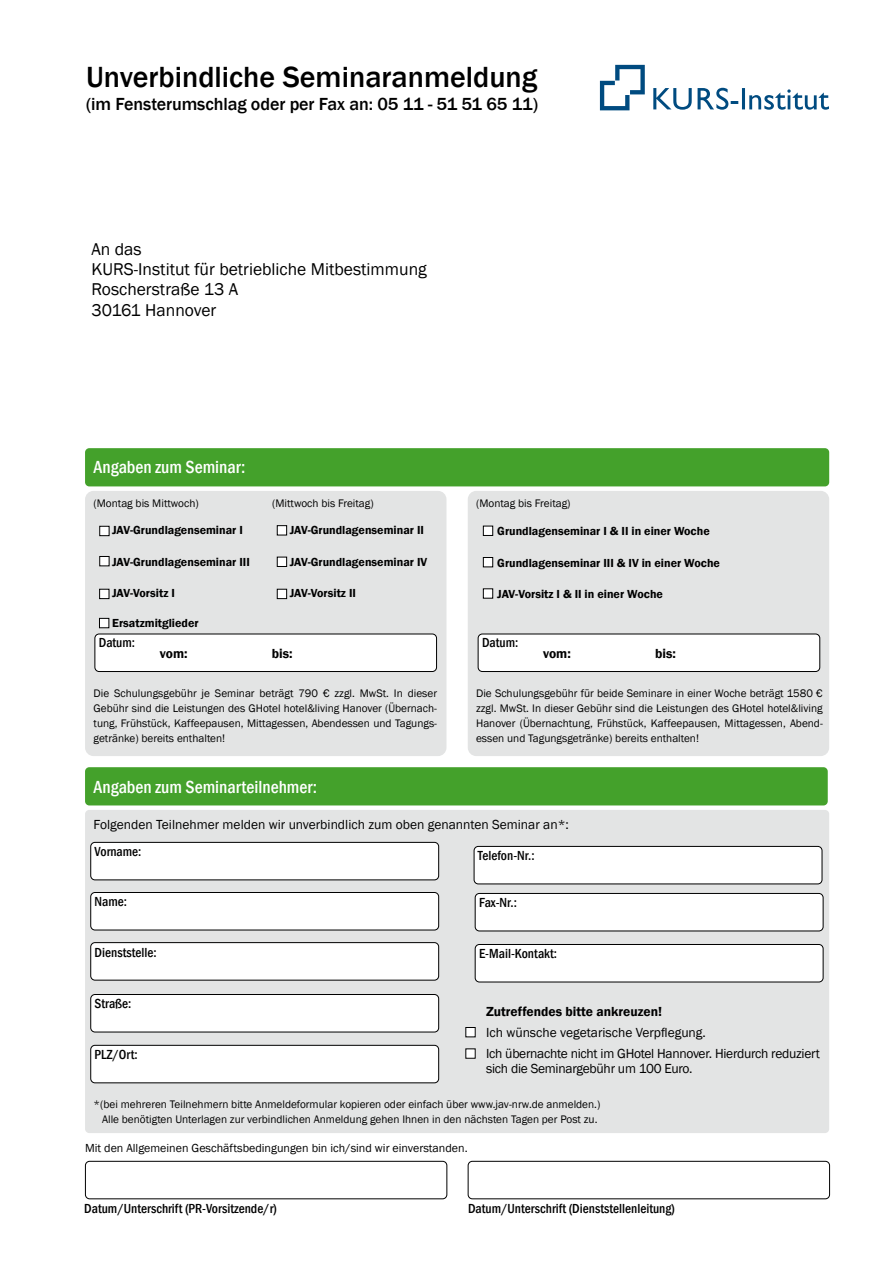
<style>
.page{position:relative;width:893px;height:1263px;background:#fff}
.page>*{position:absolute;margin:0;border:0;box-sizing:border-box;transform-origin:0 0}
.t1{font:500 30px "Franklin Gothic";color:#000}
.t2{font:500 condensed 18px "Franklin Gothic";color:#fff}
.t3{font:500 18px "Franklin Gothic";letter-spacing:-.005em;color:#000}
.t4{font:17.55px/20.2px "Franklin Gothic";color:#000}
.t5{font:13.5px/21.5px "Franklin Gothic";letter-spacing:-.005em;color:#000}
.t6{font:500 condensed 13.5px "Franklin Gothic";color:#000}
.t7{font:600 13.5px "Franklin Gothic";color:#000}
.t8{font:600 12px "Franklin Gothic";color:#000}
.t9{font:12px "Franklin Gothic";color:#000}
.t10{font:11.25px/15px "Franklin Gothic";color:#000;text-align:justify}
</style>
<div class="page">
<div style="left:468px;top:491px;width:361px;height:265px;background:#e3e4e4;border-radius:9px"></div>
<div style="left:85px;top:810px;width:744px;height:323px;background:#e3e4e4;border-radius:4px"></div>
<div style="left:85px;top:1161px;width:362px;height:38px;border:1px solid #000;border-radius:4px"></div>
<div style="left:85px;top:448px;width:744px;height:38px;background:#44a12b;border-radius:4px"></div>
<div style="left:85px;top:491px;width:361px;height:265px;background:#e3e4e4;border-radius:9px"></div>
<div style="left:85px;top:767px;width:743px;height:38px;background:#44a12b;border-radius:4px"></div>
<svg style="left:600px;top:65px;width:45px;height:45px"></svg>
<svg style="left:653px;top:88px;width:176px;height:22px"></svg>
<div style="left:91px;top:842px;width:348px;height:38px;background:#fff;border-radius:4px"></div>
<div style="left:90px;top:842px;width:349px;height:38px;border:1px solid #000;border-radius:4px"></div>
<div style="left:91px;top:892px;width:348px;height:38px;background:#fff;border-radius:4px"></div>
<div style="left:90px;top:892px;width:349px;height:38px;border:1px solid #000;border-radius:4px"></div>
<div style="left:91px;top:943px;width:348px;height:37px;background:#fff;border-radius:4px"></div>
<div style="left:90px;top:942px;width:349px;height:38px;border:1px solid #000;border-radius:4px"></div>
<div style="left:91px;top:994px;width:348px;height:38px;background:#fff;border-radius:4px"></div>
<div style="left:90px;top:994px;width:349px;height:38px;border:1px solid #000;border-radius:4px"></div>
<div style="left:91px;top:1045px;width:348px;height:38px;background:#fff;border-radius:4px"></div>
<div style="left:90px;top:1045px;width:349px;height:38px;border:1px solid #000;border-radius:4px"></div>
<div style="left:475px;top:893px;width:348px;height:38px;background:#fff;border-radius:4px"></div>
<div style="left:475px;top:893px;width:348px;height:38px;border:1px solid #000;border-radius:4px"></div>
<div style="left:475px;top:944px;width:348px;height:38px;background:#fff;border-radius:4px"></div>
<div style="left:475px;top:944px;width:348px;height:38px;border:1px solid #000;border-radius:4px"></div>
<div style="left:474px;top:846px;width:348px;height:38px;background:#fff;border-radius:4px"></div>
<div style="left:474px;top:846px;width:348px;height:38px;border:1px solid #000;border-radius:4px"></div>
<div style="left:466px;top:1027px;width:9px;height:10px;background:#fff"></div>
<div style="left:466px;top:1027px;width:9px;height:10px;border:1px solid #000"></div>
<div style="left:466px;top:1049px;width:9px;height:9px;background:#fff"></div>
<div style="left:468px;top:1161px;width:362px;height:38px;border:1px solid #000;border-radius:4px"></div>
<div style="left:95px;top:634px;width:342px;height:37px;background:#fff;border-radius:4px"></div>
<div style="left:94px;top:634px;width:343px;height:38px;border:1px solid #000;border-radius:4px"></div>
<div style="left:478px;top:634px;width:342px;height:37px;background:#fff;border-radius:4px"></div>
<div style="left:478px;top:634px;width:342px;height:38px;border:1px solid #000;border-radius:4px"></div>
<div style="left:100px;top:526px;width:9px;height:10px;background:#fff"></div>
<div style="left:100px;top:526px;width:9px;height:10px;border:1px solid #000"></div>
<div style="left:100px;top:556px;width:9px;height:10px;background:#fff"></div>
<div style="left:100px;top:556px;width:9px;height:10px;border:1px solid #000"></div>
<div style="left:277px;top:526px;width:10px;height:9px;background:#fff"></div>
<div style="left:277px;top:525px;width:10px;height:10px;border:1px solid #000"></div>
<div style="left:277px;top:557px;width:10px;height:9px;background:#fff"></div>
<div style="left:277px;top:557px;width:10px;height:10px;border:1px solid #000"></div>
<div style="left:483px;top:526px;width:10px;height:9px;background:#fff"></div>
<div style="left:483px;top:526px;width:10px;height:10px;border:1px solid #000"></div>
<div style="left:483px;top:557px;width:10px;height:10px;background:#fff"></div>
<div style="left:483px;top:557px;width:10px;height:10px;border:1px solid #000"></div>
<div style="left:100px;top:589px;width:9px;height:10px;background:#fff"></div>
<div style="left:99px;top:589px;width:10px;height:10px;border:1px solid #000"></div>
<div style="left:277px;top:589px;width:10px;height:10px;background:#fff"></div>
<div style="left:277px;top:589px;width:10px;height:10px;border:1px solid #000"></div>
<div style="left:483px;top:589px;width:10px;height:9px;background:#fff"></div>
<div style="left:483px;top:589px;width:10px;height:9px;border:1px solid #000"></div>
<div style="left:99px;top:618px;width:10px;height:10px;background:#fff"></div>
<div style="left:99px;top:618px;width:10px;height:10px;border:1px solid #000"></div>
<h1 class="t1" style="left:86px;top:59px;width:453px">Unverbindliche Seminaranmeldung</h1>
<h2 class="t3" style="left:86px;top:93px;width:453px">(im Fensterumschlag oder per Fax an: 05 11 - 51 51 65 11)</h2>
<h3 class="t4" style="left:91px;top:239px;width:337px">An das<br>KURS-Institut für betriebliche Mitbestimmung<br>Roscherstraße 13 A<br>30161 Hannover</h3>
<h2 class="t2" style="left:94px;top:455px;width:153px">Angaben zum Seminar:</h2>
<p class="t10" style="left:94px;top:496px;width:107px">(Montag bis Mittwoch)</p>
<p class="t10" style="left:272px;top:496px;width:103px">(Mittwoch bis Freitag)</p>
<p class="t10" style="left:476px;top:496px;width:96px">(Montag bis Freitag)</p>
<p class="t8" style="left:112px;top:523px;width:132px">JAV-Grundlagenseminar I</p>
<p class="t8" style="left:112px;top:554px;width:139px">JAV-Grundlagenseminar III</p>
<p class="t8" style="left:112px;top:586px;width:64px">JAV-Vorsitz I</p>
<p class="t8" style="left:112px;top:616px;width:88px">Ersatzmitglieder</p>
<p class="t8" style="left:290px;top:523px;width:136px">JAV-Grundlagenseminar II</p>
<p class="t8" style="left:290px;top:554px;width:139px">JAV-Grundlagenseminar IV</p>
<p class="t8" style="left:290px;top:586px;width:68px">JAV-Vorsitz II</p>
<p class="t6" style="left:99px;top:634px;width:38px">Datum:</p>
<p class="t7" style="left:160px;top:645px;width:29px">vom:</p>
<p class="t7" style="left:272px;top:645px;width:22px">bis:</p>
<p class="t8" style="left:497px;top:524px;width:214px">Grundlagenseminar I &amp; II in einer Woche</p>
<p class="t8" style="left:497px;top:555px;width:224px">Grundlagenseminar III &amp; IV in einer Woche</p>
<p class="t8" style="left:497px;top:587px;width:167px">JAV-Vorsitz I &amp; II in einer Woche</p>
<p class="t6" style="left:482px;top:634px;width:38px">Datum:</p>
<p class="t7" style="left:543px;top:645px;width:29px">vom:</p>
<p class="t7" style="left:655px;top:645px;width:22px">bis:</p>
<p class="t10" style="left:94px;top:686px;width:345px">Die Schulungsgebühr je Seminar beträgt 790 € zzgl. MwSt. In dieser Gebühr sind die Leistungen des GHotel hotel&amp;living Hanover (Übernach&shy;tung, Frühstück, Kaffeepausen, Mittagessen, Abendessen und Tagungs&shy;getränke) bereits enthalten!</p>
<p class="t10" style="left:476px;top:686px;width:348px">Die Schulungsgebühr für beide Seminare in einer Woche beträgt 1580 € zzgl. MwSt. In dieser Gebühr sind die Leistungen des GHotel hotel&amp;living Hanover (Übernachtung, Frühstück, Kaffeepausen, Mittagessen, Abend&shy;essen und Tagungsgetränke) bereits enthalten!</p>
<h2 class="t2" style="left:94px;top:775px;width:225px">Angaben zum Seminarteilnehmer:</h2>
<p class="t5" style="left:94px;top:814px;width:477px">Folgenden Teilnehmer melden wir unverbindlich zum oben genannten Seminar an*:</p>
<p class="t6" style="left:95px;top:842px;width:48px">Vorname:</p>
<p class="t6" style="left:95px;top:893px;width:34px">Name:</p>
<p class="t6" style="left:95px;top:944px;width:64px">Dienststelle:</p>
<p class="t6" style="left:95px;top:994px;width:38px">Straße:</p>
<p class="t6" style="left:95px;top:1045px;width:45px">PLZ/Ort:</p>
<p class="t6" style="left:478px;top:846px;width:58px">Telefon-Nr.:</p>
<p class="t6" style="left:479px;top:893px;width:39px">Fax-Nr.:</p>
<p class="t6" style="left:479px;top:944px;width:80px">E-Mail-Kontakt:</p>
<p class="t7" style="left:486px;top:1003px;width:177px">Zutreffendes bitte ankreuzen!</p>
<p class="t5" style="left:486px;top:1022px;width:335px">Ich wünsche vegetarische Verpflegung.<br>Ich übernachte nicht im GHotel Hannover. Hierdurch reduziert</p>
<p class="t5" style="left:486px;top:1058px;width:208px">sich die Seminargebühr um 100 Euro.</p>
<p class="t10" style="left:94px;top:1097px;width:508px;text-align:center">*(bei mehreren Teilnehmern bitte Anmeldeformular kopieren oder einfach über www.jav-nrw.de anmelden.)<br>Alle benötigten Unterlagen zur verbindlichen Anmeldung gehen Ihnen in den nächsten Tagen per Post zu.</p>
<p class="t9" style="left:85px;top:1140px;width:384px">Mit den Allgemeinen Geschäftsbedingungen bin ich/sind wir einverstanden.</p>
<p class="t6" style="left:84px;top:1199px;width:194px">Datum/Unterschrift (PR-Vorsitzende/r)</p>
<p class="t6" style="left:468px;top:1199px;width:208px">Datum/Unterschrift (Dienststellenleitung)</p>
</div>
